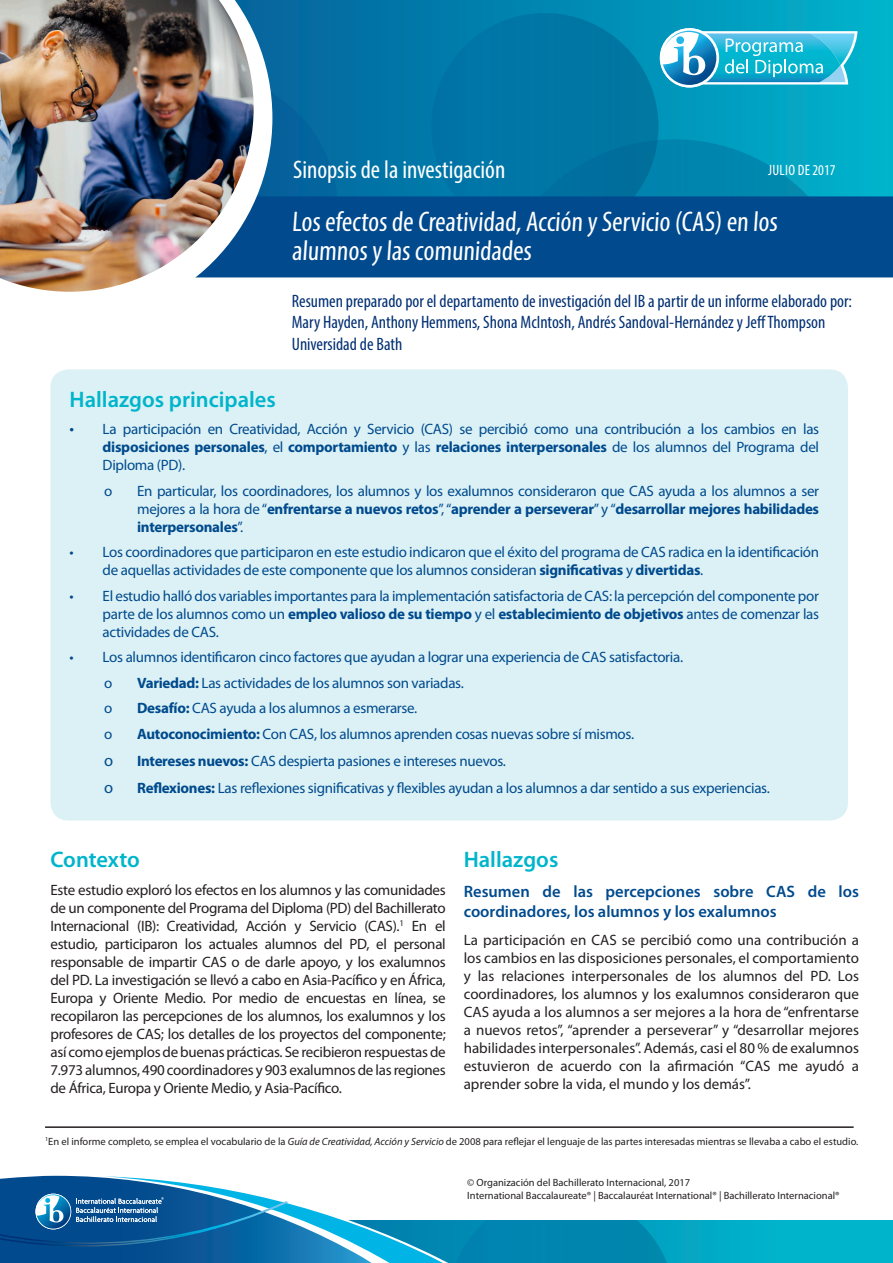
<style>
.page{position:relative;width:893px;height:1263px;background:#fff}
.page>*{position:absolute;margin:0;border:0;box-sizing:border-box;transform-origin:0 0}
.t1{font:condensed 28.5px/28.5px "Myriad Pro";color:#fff}
.t2{font:condensed 25.5px "Myriad Pro";color:#fff}
.t3{font:600 22.5px "Myriad Pro";color:#00b5cb}
.t4{font:condensed 18px "Myriad Pro";color:#002f73}
.t5{font:600 16.5px/19.8px "Myriad Pro";color:#004a8d}
.t6{font:16.5px "Myriad Pro";color:#004a8d}
.t7{font:15px/18px "Myriad Pro";letter-spacing:-.02em;color:#004a8d;text-align:justify}
.t8{font:15px/18px "Myriad Pro";letter-spacing:-.01em;color:#231f20;text-align:justify}
.t9{font:condensed 15px "Myriad Pro";letter-spacing:.02em;color:#fff}
.t10{font:10.5px "Myriad Pro";color:#231f20}
.s1{font-size:16.5px}
.s2{font-weight:700}
.s3{font-style:italic}
</style>
<div class="page">
<div style="left:0;top:1220px;width:893px;height:43px;background:linear-gradient(to bottom,#01b1ca,#01b1ca)"></div>
<svg style="left:272px;top:0;width:621px;height:196px;background:#018cb4"></svg>
<svg style="left:431px;top:13px;width:227px;height:183px;background:#0078a7"></svg>
<svg style="left:488px;top:139px;width:372px;height:57px;background:#0086ae"></svg>
<svg style="left:272px;top:73px;width:66px;height:123px;background:#05669e"></svg>
<svg style="left:660px;top:28px;width:197px;height:59px"></svg>
<svg style="left:0;top:1175px;width:675px;height:88px"></svg>
<div style="left:272px;top:196px;width:621px;height:81px;background:#004a8d"></div>
<svg style="left:254px;top:0;width:18px;height:278px"></svg>
<img style="left:0;top:0;width:254px;height:292px">
<div style="left:50px;top:369px;width:798px;height:451px;background:#dbf1f5;border-radius:18px"></div>
<hr style="left:45px;top:1126px;width:809px;height:2px;background:#231f20">
<p class="t2" style="left:293px;top:154px;width:214px">Sinopsis de la investigación</p>
<p class="t9" style="left:768px;top:161px;width:69px">JULIO DE 2017</p>
<p class="t1" style="left:292px;top:207px;width:489px">Los efectos de Creatividad, Acción y Servicio (CAS) en los alumnos y las comunidades</p>
<p class="t4" style="left:292px;top:290px;width:562px">Resumen preparado por el departamento de investigación del IB a partir de un informe elaborado por:</p>
<p class="t4" style="left:292px;top:312px;width:535px">Mary Hayden, Anthony Hemmens, Shona McIntosh, Andrés Sandoval-Hernández y Jeff Thompson</p>
<p class="t4" style="left:292px;top:333px;width:112px">Universidad de Bath</p>
<p class="t3" style="left:70px;top:385px;width:208px">Hallazgos principales</p>
<p class="t7" style="left:103px;top:420px;width:718px;text-indent:-33px"><span class="s1">•</span> La participación en Creatividad, Acción y Servicio (CAS) se percibió como una contribución a los cambios en las <span class="s2">disposiciones personales</span>, el <span class="s2">comportamiento</span> y las <span class="s2">relaciones interpersonales</span> de los alumnos del Programa del Diploma (PD).</p>
<p class="t7" style="left:104px;top:481px;width:10px">o</p>
<p class="t7" style="left:137px;top:481px;width:683px">En particular, los coordinadores, los alumnos y los exalumnos consideraron que CAS ayuda a los alumnos a ser mejores a la hora de “<span class="s2">enfrentarse a nuevos retos</span>”, “<span class="s2">aprender a perseverar</span>” y “<span class="s2">desarrollar mejores habilidades interpersonales</span>”.</p>
<p class="t7" style="left:103px;top:543px;width:718px;text-indent:-33px">• Los coordinadores que participaron en este estudio indicaron que el éxito del programa de CAS radica en la identificación de aquellas actividades de este componente que los alumnos consideran <span class="s2">significativas</span> y <span class="s2">divertidas</span>.</p>
<p class="t7" style="left:103px;top:586px;width:718px;text-indent:-33px">• El estudio halló dos variables importantes para la implementación satisfactoria de CAS: la percepción del componente por parte de los alumnos como un <span class="s2">empleo valioso de su tiempo</span> y el <span class="s2">establecimiento de objetivos</span> antes de comenzar las actividades de CAS.</p>
<p class="t7" style="left:70px;top:648px;width:615px">• Los alumnos identificaron cinco factores que ayudan a lograr una experiencia de CAS satisfactoria.</p>
<p class="t7" style="left:104px;top:673px;width:10px">o</p>
<p class="t7" style="left:137px;top:673px;width:328px"><span class="s2">Variedad:</span> Las actividades de los alumnos son variadas.</p>
<p class="t7" style="left:104px;top:699px;width:10px">o</p>
<p class="t7" style="left:137px;top:699px;width:282px"><span class="s2">Desafío:</span> CAS ayuda a los alumnos a esmerarse.</p>
<p class="t7" style="left:104px;top:724px;width:10px">o</p>
<p class="t7" style="left:137px;top:724px;width:498px"><span class="s2">Autoconocimiento:</span> Con CAS, los alumnos aprenden cosas nuevas sobre sí mismos.</p>
<p class="t6" style="left:104px;top:750px;width:11px">o</p>
<p class="t7" style="left:137px;top:752px;width:370px"><span class="s2">Intereses nuevos:</span> CAS despierta pasiones e intereses nuevos.</p>
<p class="t6" style="left:104px;top:777px;width:11px">o</p>
<p class="t7" style="left:137px;top:779px;width:634px"><span class="s2">Reflexiones:</span> Las reflexiones significativas y flexibles ayudan a los alumnos a dar sentido a sus experiencias.</p>
<p class="t3" style="left:50px;top:845px;width:91px">Contexto</p>
<p class="t8" style="left:50px;top:881px;width:397px">Este estudio exploró los efectos en los alumnos y las comunidades de un componente del Programa del Diploma (PD) del Bachillerato Internacional (IB): Creatividad, Acción y Servicio (CAS).<sup>1</sup> En el estudio, participaron los actuales alumnos del PD, el personal responsable de impartir CAS o de darle apoyo, y los exalumnos del PD. La investigación se llevó a cabo en Asia-Pacífico y en África, Europa y Oriente Medio. Por medio de encuestas en línea, se recopilaron las percepciones de los alumnos, los exalumnos y los profesores de CAS; los detalles de los proyectos del componente; así como ejemplos de buenas prácticas. Se recibieron respuestas de 7.973 alumnos, 490 coordinadores y 903 exalumnos de las regiones de África, Europa y Oriente Medio, y Asia-Pacífico.</p>
<p class="t3" style="left:464px;top:845px;width:96px">Hallazgos</p>
<p class="t5" style="left:464px;top:881px;width:397px">Resumen de las percepciones sobre CAS de los coordinadores, los alumnos y los exalumnos</p>
<p class="t8" style="left:464px;top:931px;width:397px">La participación en CAS se percibió como una contribución a los cambios en las disposiciones personales, el comportamiento y las relaciones interpersonales de los alumnos del PD. Los coordinadores, los alumnos y los exalumnos consideraron que CAS ayuda a los alumnos a ser mejores a la hora de “enfrentarse a nuevos retos”, “aprender a perseverar” y “desarrollar mejores habilidades interpersonales”. Además, casi el 80 % de exalumnos estuvieron de acuerdo con la afirmación “CAS me ayudó a aprender sobre la vida, el mundo y los demás”.</p>
<p class="t10" style="left:45px;top:1135px;width:815px"><sup>1</sup>En el informe completo, se emplea el vocabulario de la <span class="s3">Guía de Creatividad, Acción y Servicio</span> de 2008 para reflejar el lenguaje de las partes interesadas mientras se llevaba a cabo el estudio.</p>
<p class="t10" style="left:467px;top:1176px;width:224px">© Organización del Bachillerato Internacional, 2017</p>
<p class="t10" style="left:467px;top:1188px;width:374px">International Baccalaureate® | Baccalauréat International® | Bachillerato Internacional®</p>
</div>
